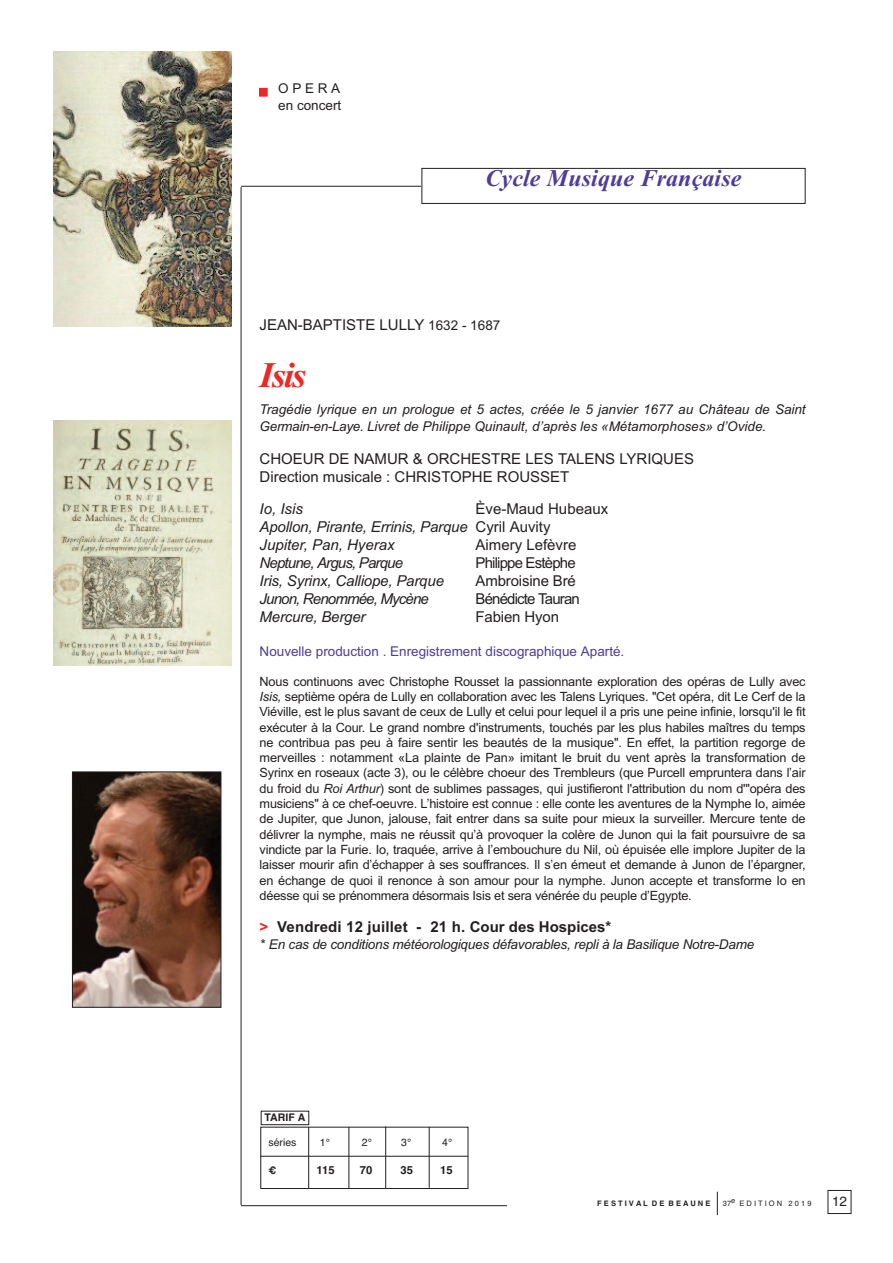
<style>
.page{position:relative;width:893px;height:1263px;background:#fff}
.page>*{position:absolute;margin:0;border:0;box-sizing:border-box;transform-origin:0 0}
.t1{font:italic 700 36px "Times New Roman";color:#ed2724}
.t2{font:italic 700 24px "Times New Roman";letter-spacing:.005em;color:#4e3c98}
.t3{font:15px/18px "Arial";color:#231f20}
.t4{font:italic 15px/18px "Arial";letter-spacing:-.01em;color:#231f20}
.t5{font:italic 15px "Arial";letter-spacing:-.055em;color:#231f20}
.t6{font:700 15px "Arial";letter-spacing:.01em;color:#231f20}
.t7{font:15px "Arial";letter-spacing:-.055em;color:#231f20}
.t8{font:italic 13.5px/16.2px "Arial";color:#231f20}
.t9{font:13.5px "Arial";color:#4e3c98}
.t10{font:13.5px/17px "Arial";color:#231f20}
.t11{font:13.5px "Helvetica";color:#231f20}
.t12{font:12.75px/15.3px "Arial";letter-spacing:-.015em;color:#231f20;text-align:justify}
.t13{font:700 11.25px "Helvetica";color:#231f20}
.t14{font:10.5px "Helvetica";color:#231f20}
.t15{font:700 10.5px "Helvetica";color:#231f20}
.t16{font:700 7.5px "Helvetica";letter-spacing:.28em;color:#231f20}
.t17{font:7.5px "Helvetica";letter-spacing:.28em;color:#231f20}
.s1{font-size:13.5px}
.s2{font-style:normal}
.s3{font-style:italic}
.s4{color:#ed2724}
</style>
<div class="page">
<hr style="left:241px;top:187px;width:1px;height:1018px;background:#231f20">
<hr style="left:241px;top:1205px;width:266px;height:1px;background:#231f20">
<div style="left:828px;top:1190px;width:23px;height:24px;border:1px solid #231f20"></div>
<svg style="left:717px;top:1192px;width:1px;height:23px"></svg>
<hr style="left:241px;top:186px;width:180px;height:1px;background:#231f20">
<img style="left:54px;top:420px;width:177px;height:246px">
<div style="left:260px;top:1127px;width:208px;height:62px;border:1px solid #231f20"></div>
<hr style="left:260px;top:1156px;width:208px;height:1px;background:#231f20">
<hr style="left:308px;top:1127px;width:1px;height:62px;background:#231f20">
<hr style="left:385px;top:1126px;width:1px;height:63px;background:#231f20">
<hr style="left:429px;top:1127px;width:1px;height:61px;background:#231f20">
<hr style="left:348px;top:1127px;width:1px;height:62px;background:#231f20">
<div style="left:261px;top:1111px;width:48px;height:14px;border:1px solid #231f20"></div>
<div style="left:422px;top:168px;width:383px;height:36px;border:1px solid #231f20"></div>
<img style="left:54px;top:51px;width:178px;height:275px">
<img style="left:74px;top:774px;width:145px;height:231px">
<div style="left:72px;top:772px;width:149px;height:235px;border:1px solid #231f20"></div>
<div style="left:260px;top:89px;width:7px;height:7px;background:#ed2724"></div>
<div style="left:259px;top:88px;width:9px;height:8px;border:1px solid #ed2724"></div>
<p class="t10" style="left:278px;top:80px;width:65px">OPERA en concert</p>
<h2 class="t2" style="left:485px;top:164px;width:257px">Cycle Musique Française</h2>
<p class="t3" style="left:260px;top:316px;width:242px">JEAN-BAPTISTE LULLY <span class="s1">1632 - 1687</span></p>
<h1 class="t1" style="left:260px;top:354px;width:48px">Isis</h1>
<p class="t8" style="left:260px;top:402px;width:548px">Tragédie lyrique en un prologue et 5 actes, créée le 5 janvier 1677 au Château de Saint<br>Germain-en-Laye. Livret de Philippe Quinault, d’après les «Métamorphoses» d’Ovide.</p>
<p class="t3" style="left:260px;top:450px;width:436px">CHOEUR DE NAMUR &amp; ORCHESTRE LES TALENS LYRIQUES<br>Direction musicale : CHRISTOPHE ROUSSET</p>
<p class="t4" style="left:260px;top:500px;width:45px">Io, Isis</p>
<p class="t4" style="left:260px;top:500px;width:350px;text-indent:216px"><span class="s2">Ève-Maud Hubeaux<br></span>Apollon, Pirante, Errinis, Parque <span class="s2">Cyril Auvity<br></span>Jupiter, Pan, Hyerax</p>
<p class="t3" style="left:476px;top:536px;width:102px">Aimery Lefèvre</p>
<p class="t5" style="left:260px;top:554px;width:145px">Neptune, Argus, Parque</p>
<p class="t7" style="left:476px;top:554px;width:102px">Philippe Estèphe</p>
<p class="t4" style="left:260px;top:572px;width:186px">Iris, Syrinx, Calliope, Parque</p>
<p class="t3" style="left:476px;top:572px;width:102px">Ambroisine Bré</p>
<p class="t5" style="left:260px;top:590px;width:171px">Junon, Renommée, Mycène</p>
<p class="t7" style="left:476px;top:590px;width:106px">Bénédicte Tauran</p>
<p class="t4" style="left:260px;top:608px;width:108px">Mercure, Berger</p>
<p class="t3" style="left:476px;top:608px;width:85px">Fabien Hyon</p>
<p class="t9" style="left:260px;top:643px;width:366px">Nouvelle production . Enregistrement discographique Aparté.</p>
<p class="t12" style="left:260px;top:674px;width:548px">Nous continuons avec Christophe Rousset la passionnante exploration des opéras de Lully avec <span class="s3">Isis,</span> septième opéra de Lully en collaboration avec les Talens Lyriques. "Cet opéra, dit Le Cerf de la Viéville, est le plus savant de ceux de Lully et celui pour lequel il a pris une peine infinie, lorsqu'il le fit exécuter à la Cour. Le grand nombre d'instruments, touchés par les plus habiles maîtres du temps ne contribua pas peu à faire sentir les beautés de la musique". En effet, la partition regorge de merveilles : notamment «La plainte de Pan» imitant le bruit du vent après la transformation de Syrinx en roseaux (acte 3), ou le célèbre choeur des Trembleurs (que Purcell empruntera dans l’air du froid du <span class="s3">Roi Arthur</span>) sont de sublimes passages, qui justifieront l'attribution du nom d'"opéra des musiciens" à ce chef-oeuvre. L’histoire est connue : elle conte les aventures de la Nymphe Io, aimée de Jupiter, que Junon, jalouse, fait entrer dans sa suite pour mieux la surveiller. Mercure tente de délivrer la nymphe, mais ne réussit qu’à provoquer la colère de Junon qui la fait poursuivre de sa vindicte par la Furie. Io, traquée, arrive à l’embouchure du Nil, où épuisée elle implore Jupiter de la laisser mourir afin d’échapper à ses souffrances. Il s’en émeut et demande à Junon de l’épargner, en échange de quoi il renonce à son amour pour la nymphe. Junon accepte et transforme Io en déesse qui se prénommera désormais Isis et sera vénérée du peuple d’Egypte.</p>
<p class="t6" style="left:260px;top:918px;width:353px"><span class="s4">&gt;</span> Vendredi 12 juillet - 21 h. Cour des Hospices*</p>
<p class="t8" style="left:260px;top:936px;width:496px">* En cas de conditions météorologiques défavorables, repli à la Basilique Notre-Dame</p>
<p class="t15" style="left:265px;top:1111px;width:42px">TARIF A</p>
<p class="t14" style="left:268px;top:1136px;width:30px">séries</p>
<p class="t14" style="left:320px;top:1136px;width:12px">1°</p>
<p class="t14" style="left:362px;top:1136px;width:12px">2°</p>
<p class="t14" style="left:401px;top:1136px;width:12px">3°</p>
<p class="t14" style="left:442px;top:1136px;width:12px">4°</p>
<p class="t15" style="left:268px;top:1165px;width:9px">€</p>
<p class="t13" style="left:317px;top:1164px;width:20px">115</p>
<p class="t13" style="left:360px;top:1164px;width:14px">70</p>
<p class="t13" style="left:400px;top:1164px;width:14px">35</p>
<p class="t13" style="left:440px;top:1164px;width:14px">15</p>
<p class="t16" style="left:597px;top:1199px;width:115px">FESTIVAL DE BEAUNE</p>
<p class="t17" style="left:723px;top:1199px;width:90px">37e EDITION 2019</p>
<p class="t11" style="left:832px;top:1193px;width:17px">12</p>
</div>
